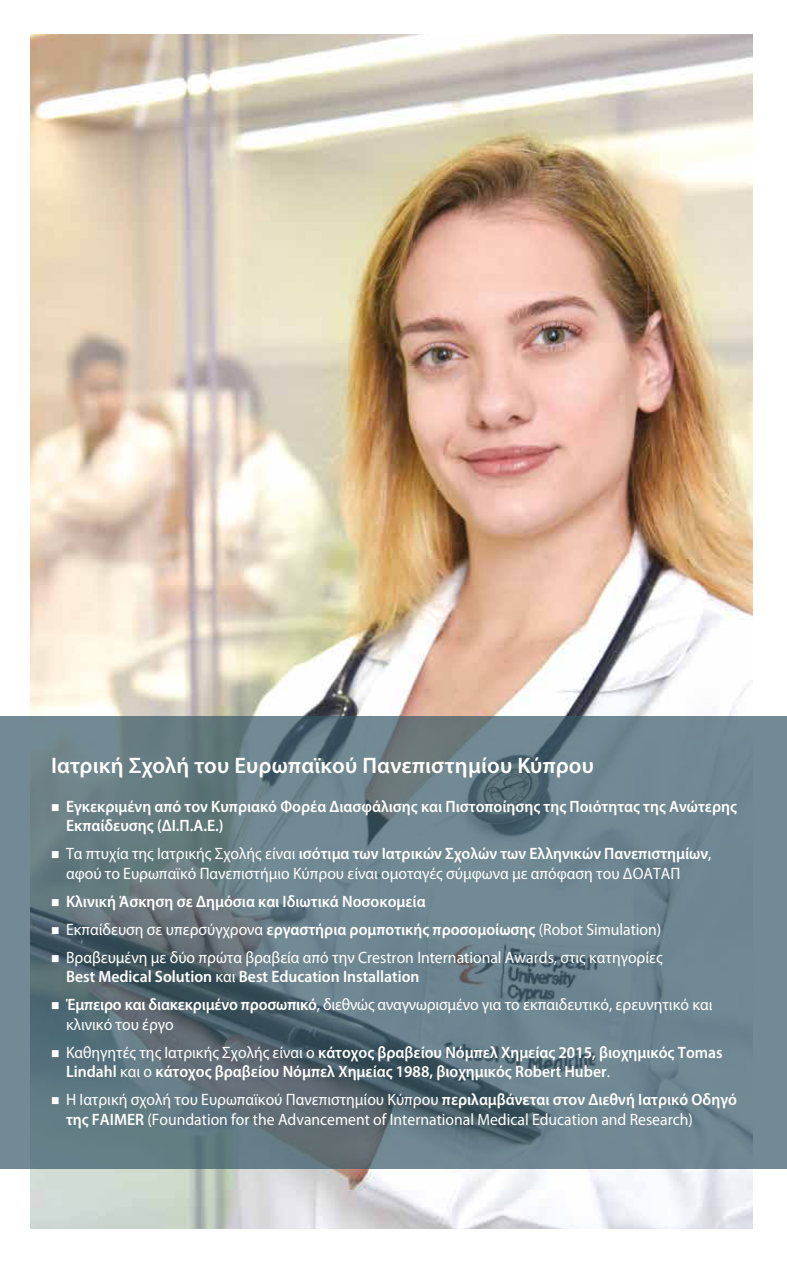
<style>
.page{position:relative;width:787px;height:1263px;background:#fff}
.page>*{position:absolute;margin:0;border:0;box-sizing:border-box;transform-origin:0 0}
.t1{font:600 22.5px "Myriad Pro";letter-spacing:.01em;color:#fff}
.t2{font:16.5px/19.5px "Myriad Pro";color:#fff;scale:.95 1}
.t3{font:600 16.5px/19.5px "Myriad Pro";color:#fff;scale:.95 1}
.s1{font-weight:600}
.s2{font-weight:400}
</style>
<div class="page">
<img style="left:30px;top:34px;width:723px;height:1195px">
<svg style="left:0;top:717px;width:787px;height:452px;background:#657c85"></svg>
<h1 class="t1" style="left:51px;top:753px;width:544px">Ιατρική Σχολή του Ευρωπαϊκού Πανεπιστημίου Κύπρου</h1>
<p class="t3" style="left:66px;top:797px;width:707px;text-indent:-15px">■ Εγκεκριμένη από τον Κυπριακό Φορέα Διασφάλισης και Πιστοποίησης της Ποιότητας της Ανώτερης<br>Εκπαίδευσης (ΔΙ.Π.Α.Ε.)</p>
<p class="t2" style="left:66px;top:844px;width:681px;text-indent:-15px">■ Τα πτυχία της Ιατρικής Σχολής είναι <span class="s1">ισότιμα των Ιατρικών Σχολών των Ελληνικών Πανεπιστημίων</span>, αφού το Ευρωπαϊκό Πανεπιστήμιο Κύπρου είναι ομοταγές σύμφωνα με απόφαση του ΔΟΑΤΑΠ</p>
<p class="t3" style="left:51px;top:892px;width:396px">■ Κλινική Άσκηση σε Δημόσια και Ιδιωτικά Νοσοκομεία</p>
<p class="t2" style="left:51px;top:920px;width:644px">■ Εκπαίδευση σε υπερσύγχρονα <span class="s1">εργαστήρια ρομποτικής προσομοίωσης</span> (Robot Simulation)</p>
<p class="t2" style="left:66px;top:948px;width:629px;text-indent:-15px">■ Βραβευμένη με δύο πρώτα βραβεία από την Crestron International Awards, στις κατηγορίες<br><span class="s1">Best Medical Solution</span> και <span class="s1">Best Education Installation</span></p>
<p class="t2" style="left:66px;top:995px;width:682px;text-indent:-15px">■ <span class="s1">Έμπειρο και διακεκριμένο προσωπικό</span>, διεθνώς αναγνωρισμένο για το εκπαιδευτικό, ερευνητικό και κλινικό του έργο</p>
<p class="t3" style="left:66px;top:1043px;width:692px;text-indent:-15px">■ <span class="s2">Καθηγητές της Ιατρικής Σχολής είναι ο</span> κάτοχος βραβείου Νόμπελ Χημείας 2015, βιοχημικός Tomas<br>Lindahl <span class="s2">και ο</span> κάτοχος βραβείου Νόμπελ Χημείας 1988, βιοχημικός Robert Huber<span class="s2">.</span></p>
<p class="t2" style="left:66px;top:1090px;width:707px;text-indent:-15px">■ Η Ιατρική σχολή του Ευρωπαϊκού Πανεπιστημίου Κύπρου <span class="s1">περιλαμβάνεται στον Διεθνή Ιατρικό Οδηγό της FAIMER</span> (Foundation for the Advancement of International Medical Education and Research)</p>
</div>
